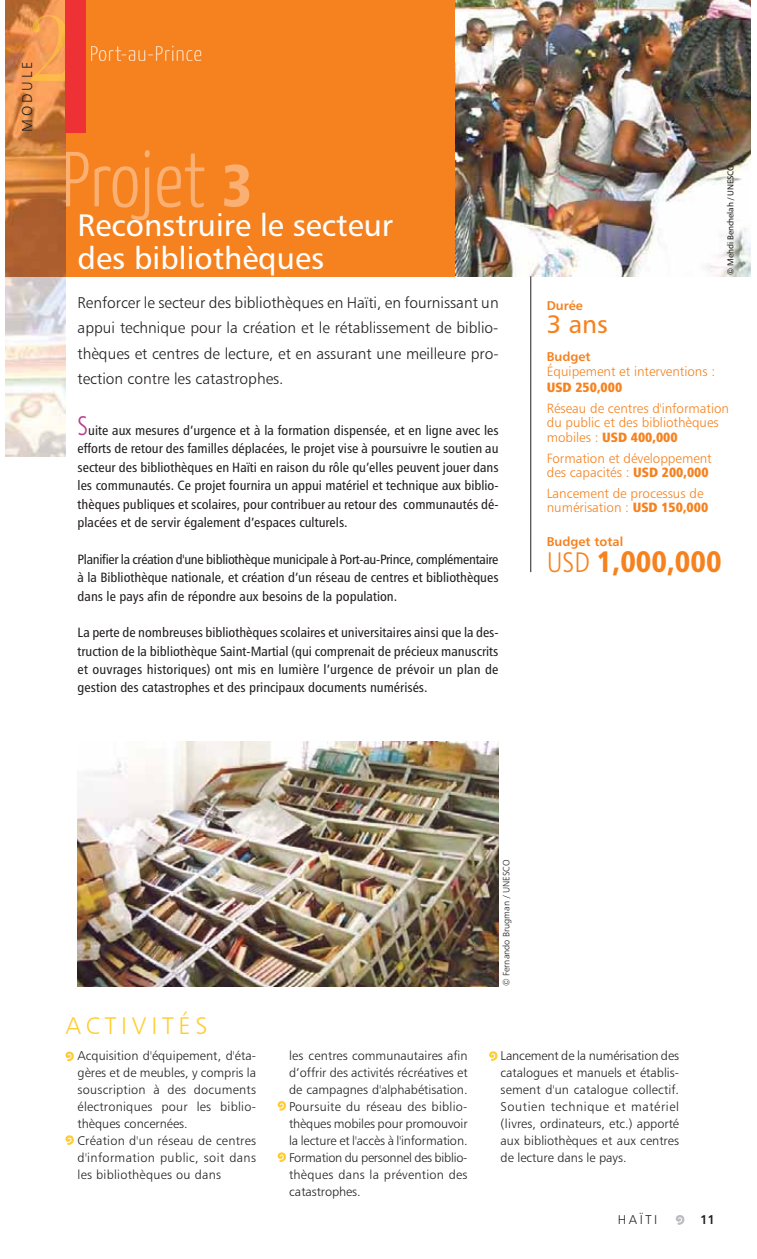
<style>
.page{position:relative;width:757px;height:1259px;background:#fff}
.page>*{position:absolute;margin:0;border:0;box-sizing:border-box;transform-origin:0 0}
.t1{font:55.2px/83.7px "Giddyup Std";color:#ffcc31}
.t2{font:31.05px/33.9px "Humanist 777 BT Roman B";color:#fff}
.t3{font:29.7px "Humanist 777 BT Black Condensed B";color:#f5821f}
.t4{font:25.5px "Humanist 777 BT Roman B";color:#f5821f}
.t5{font:24px "Humanist 777 BT Light B";letter-spacing:.2em;color:#ffcc31}
.t6{font:15.6px/25.5px "Humanist 777 BT Light B";color:#231f20;text-align:justify}
.t7{font:14.4px "Humanist 777 BT Light B";letter-spacing:.2em;color:#231f20}
.t8{font:13.5px/18.5px "Humanist 777 BT Roman Condensed B";color:#231f20;text-align:justify;scale:1.05 1}
.t9{font:13.5px/14.1px "Humanist 777 BT Light B";color:#f5821f}
.t10{font:13.5px "Humanist 777 BT Extra Black Cond B";color:#f5821f}
.t11{font:12.75px/17px "Humanist 777 BT Light B";letter-spacing:.02em;color:#231f20;text-align:justify}
.t12{font:12.75px "Humanist 777 BT Bold B";color:#f5821f}
.t13{font:12.75px "Humanist 777 BT Bold B";color:#231f20}
.t14{font:9.15px "Humanist 777 BT Light B";color:#231f20}
.t15{font:8.55px "Humanist 777 BT Roman B";letter-spacing:-.02em;color:#231f20}
.s1{font-family:"Humanist 777 BT Light Condensed B";font-size:26.85px;color:#b53e8a}
.s2{font-family:"Humanist 777 BT Light B"}
.s3{font-family:"Humanist 777 BT Extra Black Cond B"}
.s4{font-family:"Humanist 777 BT Light Condensed B";font-size:28.35px}
.s5{font-family:"Giddyup Std";font-size:56.55px;color:#bbbdc0}
</style>
<div class="page">
<img style="left:454px;top:0;width:297px;height:276px">
<img style="left:5px;top:276px;width:61px;height:180px">
<div style="left:5px;top:0;width:449px;height:276px;background:#f5821f"></div>
<img style="left:5px;top:0;width:61px;height:276px">
<svg style="left:91px;top:46px;width:110px;height:15px"></svg>
<img style="left:30px;top:15px;width:36px;height:66px">
<div style="left:66px;top:0;width:20px;height:132px;background:#ee3135"></div>
<svg style="left:66px;top:150px;width:138px;height:70px"></svg>
<svg style="left:224px;top:164px;width:25px;height:43px"></svg>
<hr style="left:530px;top:276px;width:1px;height:296px;background:#231f20">
<img style="left:78px;top:741px;width:421px;height:245px">
<p class="t7" style="left:21px;top:132px;width:72px;rotate:-90deg">MODULE</p>
<h2 class="t2" style="left:78px;top:209px;width:317px">Reconstruire le secteur des bibliothèques</h2>
<p class="t6" style="left:78px;top:291px;width:422px">Renforcer le secteur des bibliothèques en Haïti, en fournissant un appui technique pour la création et le rétablissement de biblio&shy;thèques et centres de lecture, et en assurant une meilleure pro&shy;tection contre les catastrophes.</p>
<p class="t8" style="left:78px;top:422px;width:402px"><span class="s1">S</span>uite aux mesures d’urgence et à la formation dispensée, et en ligne avec les efforts de retour des familles déplacées, le projet vise à poursuivre le soutien au secteur des bibliothèques en Haïti en raison du rôle qu’elles peuvent jouer dans les communautés. Ce projet fournira un appui matériel et technique aux biblio&shy;thèques publiques et scolaires, pour contribuer au retour des communautés dé&shy;placées et de servir également d’espaces culturels.</p>
<p class="t8" style="left:78px;top:550px;width:402px">Planifier la création d'une bibliothèque municipale à Port-au-Prince, complémentaire à la Bibliothèque nationale, et création d’un réseau de centres et bibliothèques dans le pays afin de répondre aux besoins de la population.</p>
<p class="t8" style="left:78px;top:624px;width:402px">La perte de nombreuses bibliothèques scolaires et universitaires ainsi que la des&shy;truction de la bibliothèque Saint-Martial (qui comprenait de précieux manuscrits et ouvrages historiques) ont mis en lumière l’urgence de prévoir un plan de gestion des catastrophes et des principaux documents numérisés.</p>
<p class="t15" style="left:727px;top:275px;width:112px;rotate:-90deg">© Mehdi Benchelah / UNESCO</p>
<p class="t12" style="left:547px;top:300px;width:38px">Durée</p>
<h3 class="t4" style="left:547px;top:313px;width:62px">3 ans</h3>
<p class="t12" style="left:547px;top:351px;width:45px">Budget</p>
<p class="t9" style="left:547px;top:365px;width:170px">Équipement et interventions :</p>
<p class="t10" style="left:547px;top:379px;width:77px">USD 250,000</p>
<p class="t9" style="left:547px;top:402px;width:184px">Réseau de centres d'information du public et des bibliothèques</p>
<p class="t10" style="left:547px;top:428px;width:132px"><span class="s2">mobiles :</span> USD 400,000</p>
<p class="t9" style="left:547px;top:452px;width:167px">Formation et développement des capacités : <span class="s3">USD 200,000</span></p>
<p class="t9" style="left:547px;top:487px;width:163px">Lancement de processus de numérisation : <span class="s3">USD 150,000</span></p>
<p class="t12" style="left:547px;top:536px;width:78px">Budget total</p>
<h3 class="t3" style="left:547px;top:542px;width:176px"><span class="s4">USD</span> 1,000,000</h3>
<p class="t14" style="left:502px;top:986px;width:128px;rotate:-90deg">© Fernando Brugman / UNESCO</p>
<h3 class="t5" style="left:66px;top:1016px;width:144px">ACTIVITÉS</h3>
<p class="t11" style="left:78px;top:1047px;width:180px;text-align:left">Acquisition d'équipement, d'éta&shy;gères et de meubles, y compris la souscription à des documents électroniques pour les biblio&shy;thèques concernées.<br>Création d'un réseau de centres d'information public, soit dans les bibliothèques ou dans</p>
<p class="t11" style="left:289px;top:1047px;width:180px">les centres communautaires afin d’offrir des activités récréatives et de campagnes d'alphabétisation.<br>Poursuite du réseau des biblio&shy;thèques mobiles pour promouvoir la lecture et l'accès à l'information.<br>Formation du personnel des biblio&shy;thèques dans la prévention des catastrophes.</p>
<p class="t11" style="left:500px;top:1047px;width:180px">Lancement de la numérisation des catalogues et manuels et établis&shy;sement d'un catalogue collectif.<br>Soutien technique et matériel (livres, ordinateurs, etc.) apporté aux bibliothèques et aux centres de lecture dans le pays.</p>
<h1 class="t1" style="left:64px;top:1011px;width:13px">• •</h1>
<h1 class="t1" style="left:487px;top:1011px;width:13px">•</h1>
<h1 class="t1" style="left:276px;top:1112px;width:13px">•</h1>
<h1 class="t1" style="left:276px;top:1061px;width:13px">•</h1>
<p class="t11" style="left:618px;top:1212px;width:41px">HAÏTI</p>
<p class="t13" style="left:674px;top:1214px;width:43px"><span class="s5">•</span> 11</p>
</div>
